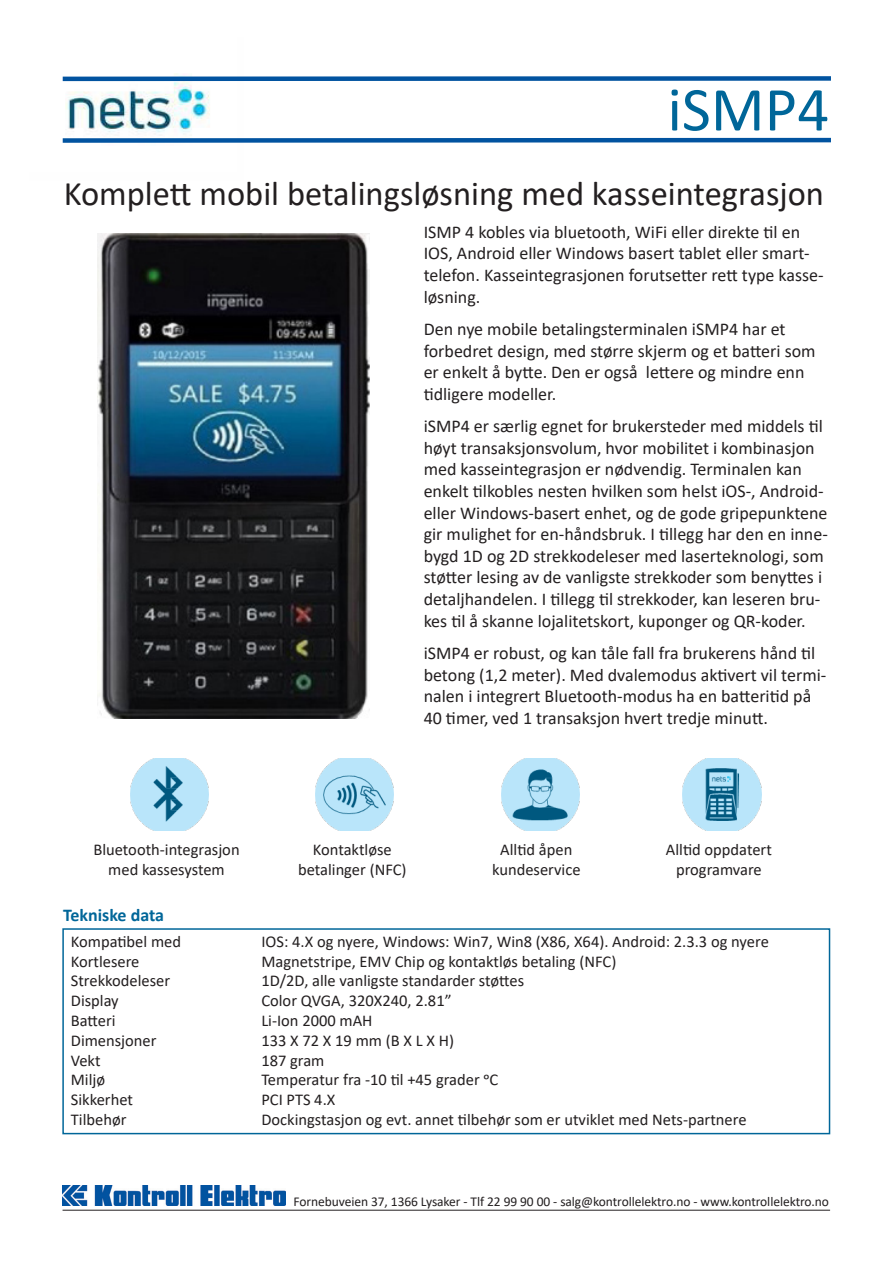
<style>
.page{position:relative;width:893px;height:1263px;background:#fff}
.page>*{position:absolute;margin:0;border:0;box-sizing:border-box;transform-origin:0 0}
.t1{font:63px "Calibri";color:#069}
.t2{font:34.5px "Calibri";color:#231f20}
.t3{font:18px/21.6px "Calibri";color:#231f20}
.t4{font:700 18px "Calibri";color:#069}
.t5{font:16.5px "Calibri";color:#231f20}
.t6{font:13.5px "Calibri";letter-spacing:-.005em;color:#231f20}
</style>
<div class="page">
<img style="left:62px;top:73px;width:148px;height:70px">
<img style="left:63px;top:1186px;width:223px;height:19px">
<hr style="left:63px;top:1210px;width:767px;height:1px;background:#231f20">
<div style="left:63px;top:138px;width:768px;height:5px;background:#0153a0"></div>
<div style="left:63px;top:76px;width:768px;height:5px;background:#0153a0"></div>
<div style="left:62px;top:928px;width:768px;height:206px;background:#fff;border:2px solid #069"></div>
<img style="left:98px;top:233px;width:272px;height:485px">
<img style="left:130px;top:758px;width:78px;height:72px">
<img style="left:315px;top:758px;width:78px;height:72px">
<img style="left:501px;top:758px;width:78px;height:72px">
<img style="left:683px;top:758px;width:78px;height:72px">
<p class="t1" style="left:667px;top:66px;width:163px">iSMP4</p>
<p class="t2" style="left:64px;top:169px;width:762px">Komplett mobil betalingsløsning med kasseintegrasjon</p>
<p class="t5" style="left:93px;top:838px;width:148px">Bluetooth-integrasjon</p>
<p class="t5" style="left:108px;top:858px;width:118px">med kassesystem</p>
<p class="t4" style="left:63px;top:903px;width:102px">Tekniske data</p>
<p class="t3" style="left:424px;top:221px;width:401px">ISMP 4 kobles via bluetooth, WiFi eller direkte til en IOS, Android eller Windows basert tablet eller smart&shy;telefon. Kasseintegrasjonen forutsetter rett type kasse&shy;løsning.</p>
<p class="t3" style="left:424px;top:318px;width:393px">Den nye mobile betalingsterminalen iSMP4 har et forbedret design, med større skjerm og et batteri som er enkelt å bytte. Den er også lettere og mindre enn tidligere modeller.</p>
<p class="t3" style="left:424px;top:415px;width:406px">iSMP4 er særlig egnet for brukersteder med middels til høyt transaksjonsvolum, hvor mobilitet i kombinasjon med kasseintegrasjon er nødvendig. Terminalen kan enkelt tilkobles nesten hvilken som helst iOS-, Android&shy;eller Windows-basert enhet, og de gode gripepunktene gir mulighet for en-håndsbruk. I tillegg har den en inne&shy;bygd 1D og 2D strekkodeleser med laserteknologi, som støtter lesing av de vanligste strekkoder som benyttes i detaljhandelen. I tillegg til strekkoder, kan leseren bru&shy;kes til å skanne lojalitetskort, kuponger og QR-koder.</p>
<p class="t3" style="left:424px;top:642px;width:404px">iSMP4 er robust, og kan tåle fall fra brukerens hånd til betong (1,2 meter). Med dvalemodus aktivert vil termi&shy;nalen i integrert Bluetooth-modus ha en batteritid på 40 timer, ved 1 transaksjon hvert tredje minutt.</p>
<p class="t5" style="left:313px;top:838px;width:80px">Kontaktløse</p>
<p class="t5" style="left:298px;top:858px;width:110px">betalinger (NFC)</p>
<p class="t5" style="left:500px;top:838px;width:74px">Alltid åpen</p>
<p class="t5" style="left:492px;top:858px;width:90px">kundeservice</p>
<p class="t5" style="left:666px;top:838px;width:108px">Alltid oppdatert</p>
<p class="t5" style="left:676px;top:858px;width:87px">programvare</p>
<p class="t5" style="left:71px;top:930px;width:112px">Kompatibel med</p>
<p class="t5" style="left:261px;top:930px;width:509px">IOS: 4.X og nyere, Windows: Win7, Win8 (X86, X64). Android: 2.3.3 og nyere</p>
<p class="t5" style="left:71px;top:949px;width:70px">Kortlesere</p>
<p class="t5" style="left:261px;top:949px;width:356px">Magnetstripe, EMV Chip og kontaktløs betaling (NFC)</p>
<p class="t5" style="left:71px;top:969px;width:101px">Strekkodeleser</p>
<p class="t5" style="left:261px;top:969px;width:264px">1D/2D, alle vanligste standarder støttes</p>
<p class="t5" style="left:71px;top:989px;width:49px">Display</p>
<p class="t5" style="left:261px;top:989px;width:192px">Color QVGA, 320X240, 2.81”</p>
<p class="t5" style="left:71px;top:1009px;width:46px">Batteri</p>
<p class="t5" style="left:261px;top:1009px;width:113px">Li-Ion 2000 mAH</p>
<p class="t5" style="left:71px;top:1029px;width:87px">Dimensjoner</p>
<p class="t5" style="left:261px;top:1029px;width:194px">133 X 72 X 19 mm (B X L X H)</p>
<p class="t5" style="left:71px;top:1048px;width:31px">Vekt</p>
<p class="t5" style="left:261px;top:1048px;width:65px">187 gram</p>
<p class="t5" style="left:71px;top:1068px;width:36px">Miljø</p>
<p class="t5" style="left:261px;top:1068px;width:238px">Temperatur fra -10 til +45 grader oC</p>
<p class="t5" style="left:71px;top:1088px;width:64px">Sikkerhet</p>
<p class="t5" style="left:261px;top:1088px;width:76px">PCI PTS 4.X</p>
<p class="t5" style="left:71px;top:1108px;width:57px">Tilbehør</p>
<p class="t5" style="left:261px;top:1108px;width:487px">Dockingstasjon og evt. annet tilbehør som er utviklet med Nets-partnere</p>
<p class="t6" style="left:293px;top:1192px;width:537px">Fornebuveien 37, 1366 Lysaker - Tlf 22 99 90 00 - salg@kontrollelektro.no - www.kontrollelektro.no</p>
</div>
